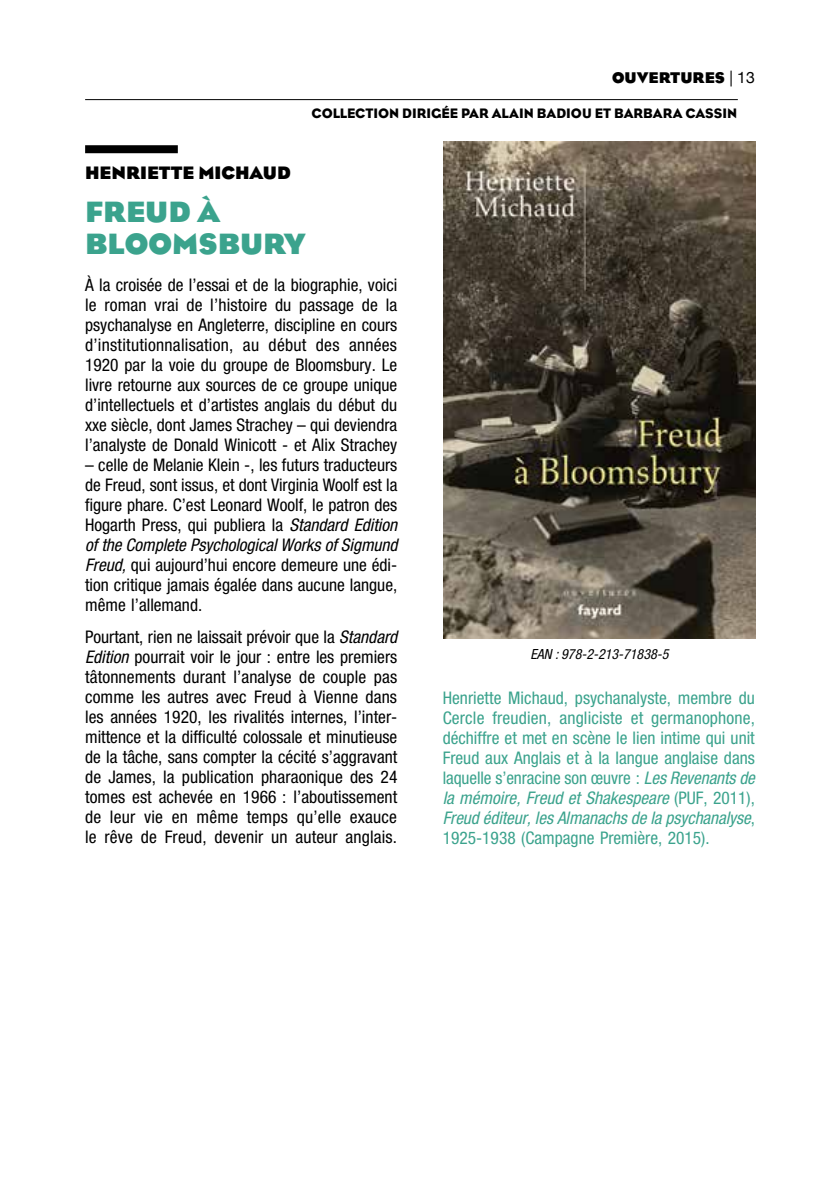
<style>
.page{position:relative;width:840px;height:1191px;background:#fff}
.page>*{position:absolute;margin:0;border:0;box-sizing:border-box;transform-origin:0 0}
.t1{font:700 30px/32px "Bureau Eagle";color:#3ba38d}
.t2{font:700 18.4px "Bureau Eagle";color:#000}
.t3{font:condensed 17.4px/20px "Helvetica Neue";color:#000;text-align:justify}
.t4{font:condensed 17.4px/20px "Helvetica Neue";color:#3ba38d;text-align:justify}
.t5{font:700 15.8px "Bureau Eagle";color:#000}
.t6{font:14px "Bureau Eagle";color:#000}
.t7{font:italic condensed 14px "Helvetica Neue";color:#000}
.s1{font-family:"Helvetica Neue";font-weight:400}
.s2{font-style:italic}
</style>
<div class="page">
<hr style="left:85px;top:99px;width:652px;height:1px;background:#000">
<img style="left:443px;top:142px;width:312px;height:496px">
<div style="left:85px;top:145px;width:93px;height:8px;background:#000"></div>
<p class="t5" style="left:611px;top:69px;width:144px">OUVERTURES <span class="s1">| 13</span></p>
<p class="t6" style="left:311px;top:105px;width:427px">COLLECTION DIRIGÉE PAR ALAIN BADIOU ET BARBARA CASSIN</p>
<p class="t2" style="left:85px;top:163px;width:207px">HENRIETTE MICHAUD</p>
<h1 class="t1" style="left:85px;top:196px;width:222px">FREUD À<br>BLOOMSBURY</h1>
<p class="t3" style="left:85px;top:275px;width:313px">À la croisée de l’essai et de la biographie, voici le roman vrai de l’histoire du passage de la psychanalyse en Angleterre, discipline en cours d’institutionnalisation, au début des années 1920 par la voie du groupe de Bloomsbury. Le livre retourne aux sources de ce groupe unique d’intellectuels et d’artistes anglais du début du xxe siècle, dont James Strachey – qui deviendra l’analyste de Donald Winicott - et Alix Strachey</p>
<p class="t3" style="left:85px;top:455px;width:314px">– celle de Melanie Klein -, les futurs traducteurs de Freud, sont issus, et dont Virginia Woolf est la figure phare. C’est Leonard Woolf, le patron des Hogarth Press, qui publiera la <span class="s2">Standard Edition of the Complete Psychological Works of Sigmund Freud,</span> qui aujourd’hui encore demeure une édi&shy;tion critique jamais égalée dans aucune langue, même l’allemand.</p>
<p class="t3" style="left:85px;top:626px;width:313px">Pourtant, rien ne laissait prévoir que la <span class="s2">Standard Edition</span> pourrait voir le jour : entre les premiers tâtonnements durant l’analyse de couple pas comme les autres avec Freud à Vienne dans les années 1920, les rivalités internes, l’inter&shy;mittence et la difficulté colossale et minutieuse de la tâche, sans compter la cécité s’aggravant de James, la publication pharaonique des 24 tomes est achevée en 1966 : l’aboutissement de leur vie en même temps qu’elle exauce le rêve de Freud, devenir un auteur anglais.</p>
<p class="t7" style="left:530px;top:645px;width:139px">EAN : 978-2-213-71838-5</p>
<p class="t4" style="left:442px;top:688px;width:314px">Henriette Michaud, psychanalyste, membre du Cercle freudien, angliciste et germanophone, déchiffre et met en scène le lien intime qui unit Freud aux Anglais et à la langue anglaise dans laquelle s’enracine son œuvre : <span class="s2">Les Revenants de la mémoire, Freud et Shakespeare</span> (PUF, 2011), <span class="s2">Freud éditeur, les Almanachs de la psychanalyse</span>, 1925-1938 (Campagne Première, 2015).</p>
</div>
